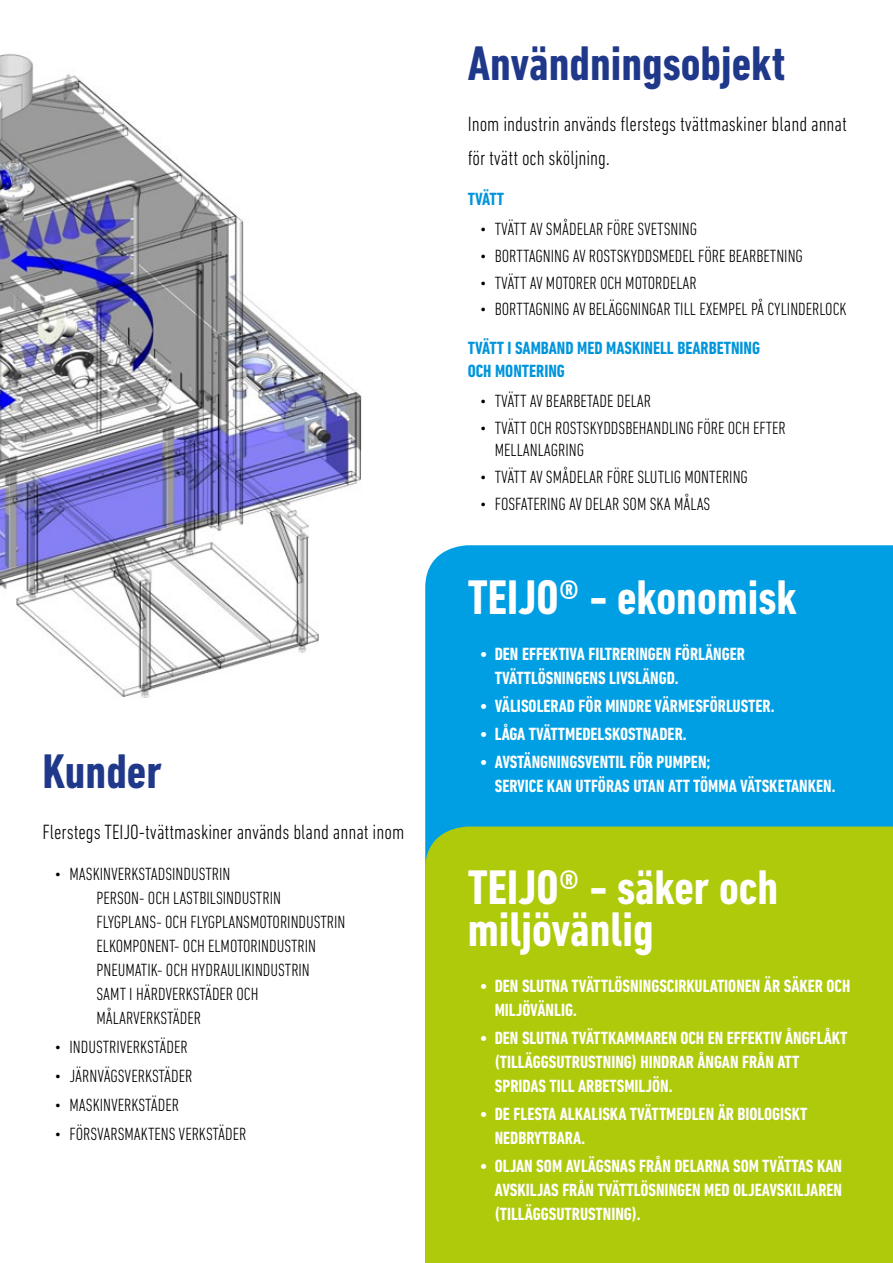
<style>
.page{position:relative;width:893px;height:1263px;background:#fff}
.page>*{position:absolute;margin:0;border:0;box-sizing:border-box;transform-origin:0 0}
.t1{font:700 condensed 49.5px/42px "DIN Next LT Pro";color:#fff}
.t2{font:700 condensed 49.5px "DIN Next LT Pro";color:#20388a}
.t3{font:300 condensed 21px/34.5px "DIN Next LT Pro";color:#000}
.t4{font:300 condensed 18px/24px "DIN Next LT Pro";color:#000}
.t5{font:700 condensed 18px/24px "DIN Next LT Pro";color:#fff}
.t6{font:700 condensed 18px/22.5px "DIN Next LT Pro";color:#0095db}
</style>
<div class="page">
<img style="left:0;top:53px;width:362px;height:645px">
<div style="left:425px;top:545px;width:468px;height:281px;background:#009fe3"></div>
<div style="left:425px;top:826px;width:468px;height:437px;background:#afca0b"></div>
<h1 class="t2" style="left:43px;top:743px;width:121px">Kunder</h1>
<p class="t3" style="left:43px;top:814px;width:363px">Flerstegs TEIJO-tvättmaskiner används bland annat inom</p>
<p class="t4" style="left:97px;top:861px;width:251px;text-indent:-42px">• MASKINVERKSTADSINDUSTRIN<br>PERSON- OCH LASTBILSINDUSTRIN<br>FLYGPLANS- OCH FLYGPLANSMOTORINDUSTRIN<br>ELKOMPONENT- OCH ELMOTORINDUSTRIN<br>PNEUMATIK- OCH HYDRAULIKINDUSTRIN<br>SAMT I HÄRDVERKSTÄDER OCH<br>MÅLARVERKSTÄDER</p>
<p class="t4" style="left:55px;top:1034px;width:135px">• INDUSTRIVERKSTÄDER</p>
<p class="t4" style="left:55px;top:1063px;width:139px">• JÄRNVÄGSVERKSTÄDER</p>
<p class="t4" style="left:55px;top:1093px;width:126px">• MASKINVERKSTÄDER</p>
<p class="t4" style="left:55px;top:1122px;width:193px">• FÖRSVARSMAKTENS VERKSTÄDER</p>
<h1 class="t2" style="left:468px;top:35px;width:319px">Användningsobjekt</h1>
<p class="t3" style="left:468px;top:106px;width:381px">Inom industrin används flerstegs tvättmaskiner bland annat för tvätt och sköljning.</p>
<p class="t6" style="left:468px;top:187px;width:38px">TVÄTT</p>
<p class="t4" style="left:480px;top:217px;width:219px">• TVÄTT AV SMÅDELAR FÖRE SVETSNING</p>
<p class="t4" style="left:480px;top:244px;width:325px">• BORTTAGNING AV ROSTSKYDDSMEDEL FÖRE BEARBETNING</p>
<p class="t4" style="left:480px;top:270px;width:219px">• TVÄTT AV MOTORER OCH MOTORDELAR</p>
<p class="t4" style="left:480px;top:297px;width:368px">• BORTTAGNING AV BELÄGGNINGAR TILL EXEMPEL PÅ CYLINDERLOCK</p>
<p class="t6" style="left:468px;top:337px;width:294px">TVÄTT I SAMBAND MED MASKINELL BEARBETNING<br>OCH MONTERING</p>
<p class="t4" style="left:480px;top:389px;width:173px">• TVÄTT AV BEARBETADE DELAR</p>
<p class="t4" style="left:495px;top:416px;width:292px;line-height:22.5px;text-indent:-15px">• TVÄTT OCH ROSTSKYDDSBEHANDLING FÖRE OCH EFTER<br>MELLANLAGRING</p>
<p class="t4" style="left:480px;top:465px;width:270px">• TVÄTT AV SMÅDELAR FÖRE SLUTLIG MONTERING</p>
<p class="t4" style="left:480px;top:492px;width:232px">• FOSFATERING AV DELAR SOM SKA MÅLAS</p>
<h1 class="t1" style="left:468px;top:576px;width:331px">TEIJO® - ekonomisk</h1>
<p class="t5" style="left:495px;top:641px;width:252px;text-indent:-15px">• DEN EFFEKTIVA FILTRERINGEN FÖRLÄNGER<br>TVÄTTLÖSNINGENS LIVSLÄNGD.</p>
<p class="t5" style="left:480px;top:694px;width:296px">• VÄLISOLERAD FÖR MINDRE VÄRMESFÖRLUSTER.</p>
<p class="t5" style="left:480px;top:722px;width:208px">• LÅGA TVÄTTMEDELSKOSTNADER.</p>
<p class="t5" style="left:495px;top:750px;width:342px;text-indent:-15px">• AVSTÄNGNINGSVENTIL FÖR PUMPEN;<br>SERVICE KAN UTFÖRAS UTAN ATT TÖMMA VÄTSKETANKEN.</p>
<h1 class="t1" style="left:468px;top:866px;width:312px">TEIJO® - säker och miljövänlig</h1>
<p class="t5" style="left:495px;top:973px;width:357px;text-indent:-15px">• DEN SLUTNA TVÄTTLÖSNINGSCIRKULATIONEN ÄR SÄKER OCH<br>MILJÖVÄNLIG.</p>
<p class="t5" style="left:495px;top:1026px;width:354px;text-indent:-15px">• DEN SLUTNA TVÄTTKAMMAREN OCH EN EFFEKTIV ÅNGFLÅKT (TILLÄGGSUTRUSTNING) HINDRAR ÅNGAN FRÅN ATT<br>SPRIDAS TILL ARBETSMILJÖN.</p>
<p class="t5" style="left:495px;top:1102px;width:314px;text-indent:-15px">• DE FLESTA ALKALISKA TVÄTTMEDLEN ÄR BIOLOGISKT<br>NEDBRYTBARA.</p>
<p class="t5" style="left:495px;top:1154px;width:349px;text-align:justify;text-indent:-15px">• OLJAN SOM AVLÄGSNAS FRÅN DELARNA SOM TVÄTTAS KAN AVSKILJAS FRÅN TVÄTTLÖSNINGEN MED OLJEAVSKILJAREN (TILLÄGGSUTRUSTNING).</p>
</div>
